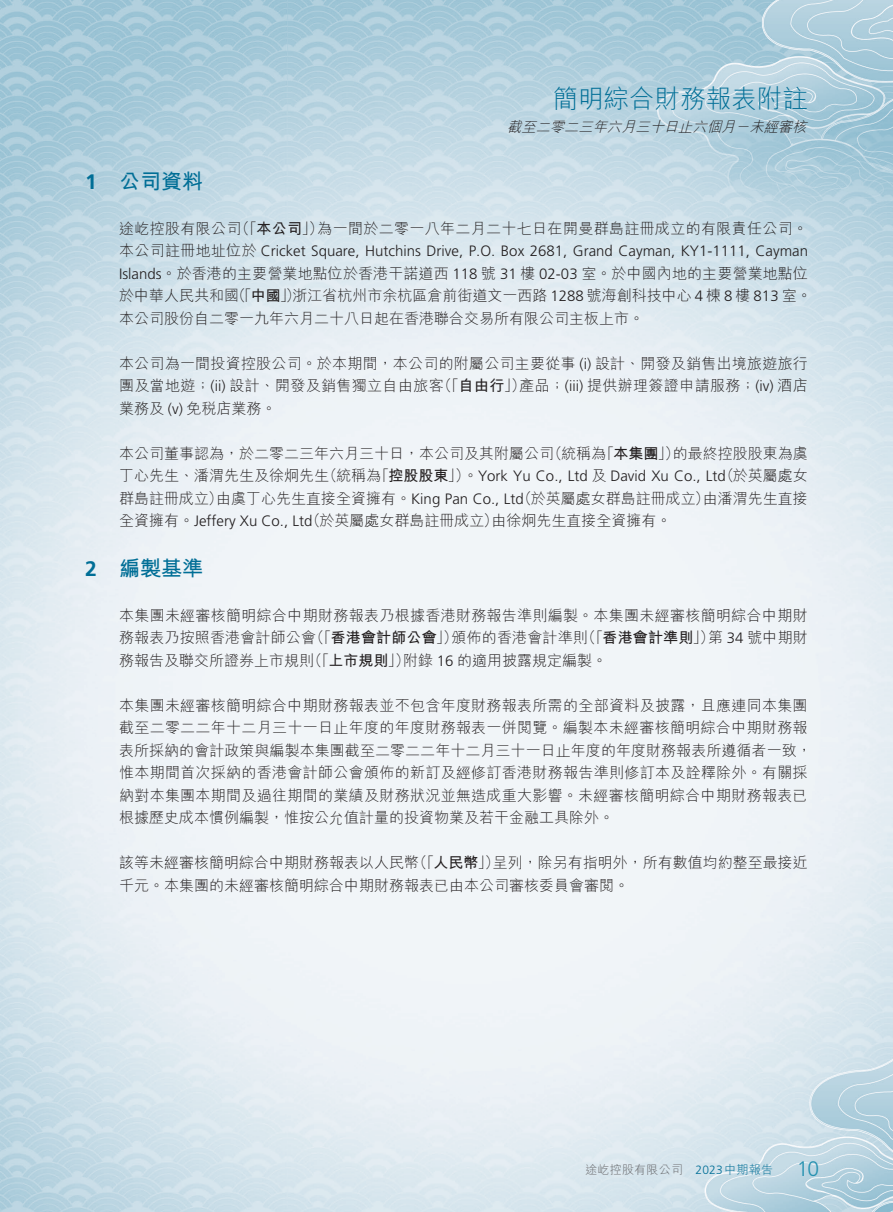
<style>
.page{position:relative;width:893px;height:1212px;background:#fff}
.page>*{position:absolute;margin:0;border:0;box-sizing:border-box;transform-origin:0 0}
.t1{font:300 25.5px "M Hei HK";color:#006e96}
.t2{font:700 21px "M Hei HK";color:#006e96}
.t3{font:300 21px "Frutiger LT Std";color:#2491b0}
.t4{font:700 21px "Frutiger LT Std";color:#006e96}
.t5{font:300 15px/22.5px "M Hei HK";letter-spacing:.01em;color:#231f20}
.t6{font:300 15px "Frutiger LT Std";color:#231f20}
.t7{font:700 15px "M Hei HK";letter-spacing:.01em;color:#231f20}
.t8{font:italic 300 14.25px "M Hei HK";color:#231f20}
.t9{font:300 12px "Frutiger LT Std";color:#006e96}
.t10{font:300 12px "M Hei HK";letter-spacing:.02em;color:#636366}
.s1{font-weight:700}
.s2{font-family:"M Hei HK"}
.s3{font-family:"Frutiger LT Std"}
.s4{font-family:"M Hei HK";font-weight:700}
.s5{font-weight:300}
</style>
<div class="page">
<img style="left:0;top:0;width:893px;height:1212px">
<h2 class="t4" style="left:85px;top:169px;width:13px">1</h2>
<h2 class="t4" style="left:85px;top:556px;width:13px">2</h2>
<h2 class="t2" style="left:119px;top:166px;width:86px">公司資料</h2>
<h1 class="t1" style="left:553px;top:81px;width:256px">簡明綜合財務報表附註</h1>
<p class="t8" style="left:749px;top:117px;width:64px">未經審核</p>
<p class="t8" style="left:507px;top:117px;width:235px">截至二零二三年六月三十日止六個月</p>
<p class="t8" style="left:735px;top:117px;width:21px">－</p>
<p class="t5" style="left:235px;top:217px;width:90px">（「<span class="s1">本公司</span>」）</p>
<p class="t5" style="left:317px;top:217px;width:492px">為一間於二零一八年二月二十七日在開曼群島註冊成立的有限責任公司。</p>
<p class="t5" style="left:119px;top:217px;width:124px">途屹控股有限公司</p>
<p class="t6" style="left:119px;top:243px;width:690px"><span class="s2">本公司註冊地址位於</span> Cricket Square, Hutchins Drive O.P, . Box 2681, Grand Cayman, KY1-1111, Cayman</p>
<p class="t5" style="left:119px;top:262px;width:694px;text-align:right"><span class="s3">Islands</span>。於香港的主要營業地點位於香港干諾道西 <span class="s3">118</span> 號 <span class="s3">31</span> 樓 <span class="s3">02-03</span> 室。於中國內地的主要營業地點位浙江省杭州市余杭區倉前街道文一西路 <span class="s3">1288</span> 號海創科技中心 <span class="s3">4</span> 棟 <span class="s3">8</span> 樓 <span class="s3">813</span> 室。</p>
<p class="t5" style="left:231px;top:284px;width:71px">（「<span class="s1">中國</span>」）</p>
<p class="t5" style="left:119px;top:284px;width:526px">於中華人民共和國<br>本公司股份自二零一九年六月二十八日起在香港聯合交易所有限公司主板上市。</p>
<p class="t5" style="left:119px;top:352px;width:690px;text-align:right">本公司為一間投資控股公司。於本期間，本公司的附屬公司主要從事 <span class="s3">)i(</span> 設計、開發及銷售出境旅遊旅行產品；<span class="s3">(iii)</span> 提供辦理簽證申請服務；<span class="s3">(iv)</span> 酒店</p>
<p class="t5" style="left:437px;top:374px;width:90px">（「<span class="s1">自由行</span>」）</p>
<p class="t5" style="left:119px;top:374px;width:326px">團及當地遊；<span class="s3">( )i i</span> 設計、開發及銷售獨立自由旅客業務及 <span class="s3">)v(</span> 免稅店業務。</p>
<p class="t5" style="left:547px;top:442px;width:60px">（統稱為</p>
<p class="t5" style="left:599px;top:442px;width:82px">「<span class="s1">本集團</span>」）</p>
<p class="t5" style="left:673px;top:442px;width:136px">的最終控股股東為虞</p>
<p class="t5" style="left:119px;top:442px;width:436px">本公司董事認為，於二零二三年六月三十日，本公司及其附屬公司</p>
<p class="t5" style="left:322px;top:464px;width:60px">（統稱為</p>
<p class="t6" style="left:375px;top:468px;width:353px"><span class="s2">「</span><span class="s4">控股股東</span><span class="s2">」）。</span>York Yu Co., Ltd <span class="s2">及</span> David Xu Co., Ltd</p>
<p class="t5" style="left:719px;top:464px;width:90px">（於英屬處女</p>
<p class="t5" style="left:119px;top:464px;width:211px">丁心先生、潘渭先生及徐炯先生</p>
<p class="t6" style="left:216px;top:490px;width:309px"><span class="s2">由虞丁心先生直接全資擁有。</span>King Pan Co., Ltd</p>
<p class="t5" style="left:119px;top:487px;width:105px">群島註冊成立）</p>
<p class="t5" style="left:517px;top:487px;width:194px">（於英屬處女群島註冊成立）</p>
<p class="t5" style="left:703px;top:487px;width:106px">由潘渭先生直接</p>
<p class="t6" style="left:119px;top:513px;width:195px"><span class="s2">全資擁有。</span>Jeffery Xu Co., Ltd</p>
<h2 class="t2" style="left:119px;top:553px;width:86px">編製基準</h2>
<p class="t5" style="left:491px;top:509px;width:181px">由徐炯先生直接全資擁有。</p>
<p class="t5" style="left:306px;top:509px;width:194px">（於英屬處女群島註冊成立）</p>
<p class="t5" style="left:119px;top:604px;width:690px;text-align:right">本集團未經審核簡明綜合中期財務報表乃根據香港財務報告準則編製。本集團未經審核簡明綜合中期財第 <span class="s3">34</span> 號中期財</p>
<p class="t7" style="left:309px;top:627px;width:150px"><span class="s5">（「</span>香港會計師公會<span class="s5">」）</span></p>
<p class="t7" style="left:581px;top:627px;width:135px"><span class="s5">（「</span>香港會計準則<span class="s5">」）</span></p>
<p class="t5" style="left:119px;top:626px;width:198px">務報表乃按照香港會計師公會</p>
<p class="t5" style="left:451px;top:626px;width:138px">頒佈的香港會計準則</p>
<p class="t5" style="left:307px;top:649px;width:104px">（「<span class="s1">上市規則</span>」）</p>
<p class="t5" style="left:403px;top:649px;width:206px">附錄 <span class="s3">16</span> 的適用披露規定編製。</p>
<p class="t5" style="left:119px;top:649px;width:196px">務報告及聯交所證券上市規則</p>
<p class="t5" style="left:119px;top:694px;width:694px">本集團未經審核簡明綜合中期財務報表並不包含年度財務報表所需的全部資料及披露，且應連同本集團截至二零二二年十二月三十一日止年度的年度財務報表一併閱覽。編製本未經審核簡明綜合中期財務報表所採納的會計政策與編製本集團截至二零二二年十二月三十一日止年度的年度財務報表所遵循者一致，惟本期間首次採納的香港會計師公會頒佈的新訂及經修訂香港財務報告準則修訂本及詮釋除外。有關採納對本集團本期間及過往期間的業績及財務狀況並無造成重大影響。未經審核簡明綜合中期財務報表已根據歷史成本慣例編製，惟按公允值計量的投資物業及若干金融工具除外。</p>
<p class="t5" style="left:493px;top:851px;width:316px">呈列，除另有指明外，所有數值均約整至最接近</p>
<p class="t5" style="left:412px;top:851px;width:89px">（「<span class="s1">人民幣</span>」）</p>
<p class="t5" style="left:119px;top:851px;width:511px">該等未經審核簡明綜合中期財務報表以人民幣<br>千元。本集團的未經審核簡明綜合中期財務報表已由本公司審核委員會審閱。</p>
<p class="t10" style="left:585px;top:1161px;width:99px">途屹控股有限公司</p>
<p class="t9" style="left:695px;top:1162px;width:79px">2023<span class="s2">中期報告</span></p>
<h2 class="t3" style="left:797px;top:1157px;width:24px">10</h2>
</div>
